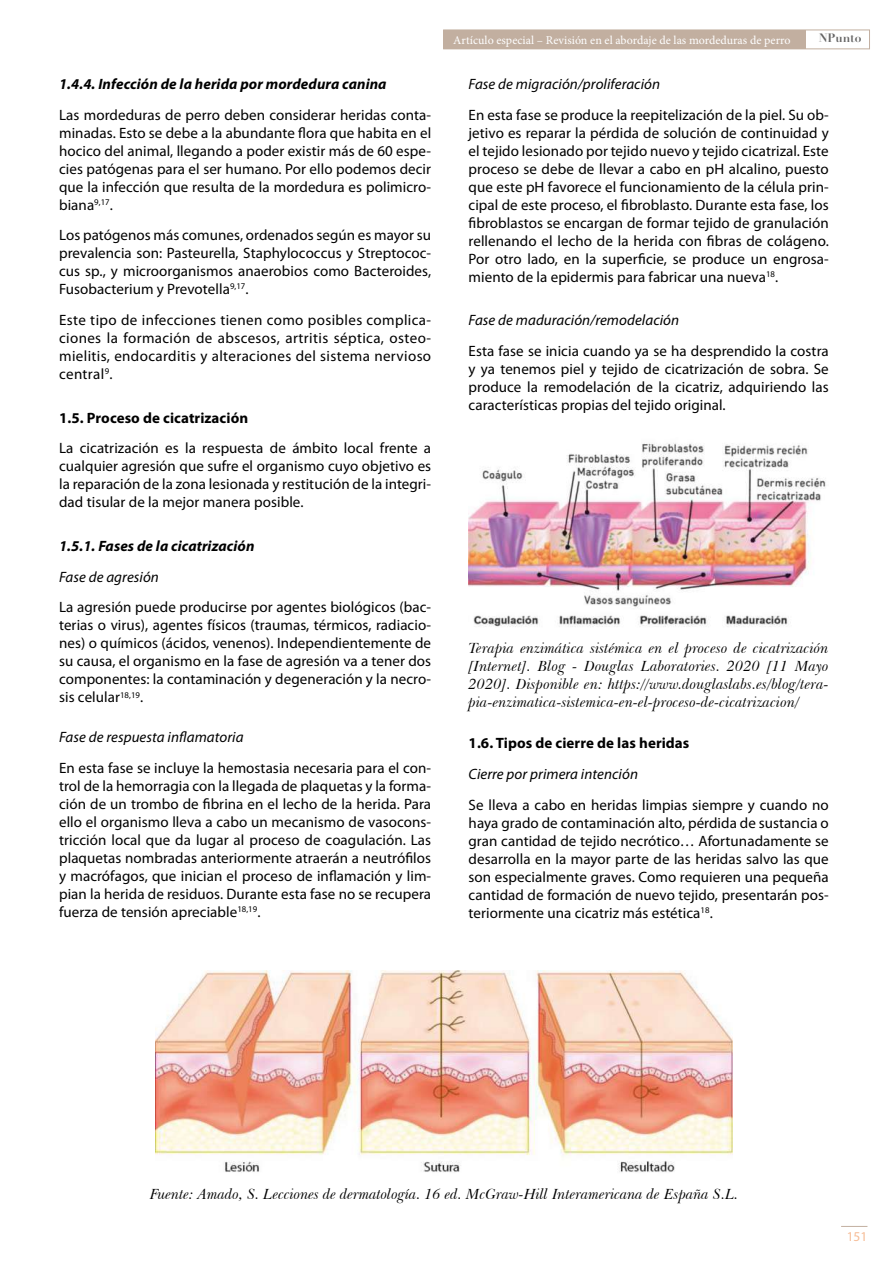
<style>
.page{position:relative;width:893px;height:1263px;background:#fff}
.page>*{position:absolute;margin:0;border:0;box-sizing:border-box;transform-origin:0 0}
.t1{font:15px/18px "Myriad Pro";letter-spacing:.005em;color:#000;text-align:justify}
.t2{font:italic 15px/18px "Baskerville BT";letter-spacing:-.005em;color:#000;text-align:justify}
.t3{font:italic 15px "Myriad Pro";letter-spacing:.005em;color:#000}
.t4{font:italic 700 15px "Myriad Pro";letter-spacing:.005em;color:#000}
.t5{font:700 15px "Myriad Pro";letter-spacing:.005em;color:#000}
.t6{font:13.5px "Myriad Pro";color:#f6bc96}
.t7{font:12px "Minion Pro";color:#fff}
.t8{font:700 12px "Didot LH";color:#646363}
</style>
<div class="page">
<svg style="left:841px;top:1226px;width:26px;height:1px"></svg>
<div style="left:443px;top:30px;width:427px;height:19px;border:1px solid #c2afa0"></div>
<div style="left:443px;top:30px;width:363px;height:19px;background:#c2afa0"></div>
<img style="left:469px;top:443px;width:357px;height:184px">
<img style="left:156px;top:970px;width:576px;height:202px">
<p class="t4" style="left:59px;top:76px;width:329px">1.4.4. Infección de la herida por mordedura canina</p>
<p class="t1" style="left:59px;top:105px;width:374px">Las mordeduras de perro deben considerar heridas conta&shy;minadas. Esto se debe a la abundante flora que habita en el hocico del animal, llegando a poder existir más de 60 espe&shy;cies patógenas para el ser humano. Por ello podemos decir que la infección que resulta de la mordedura es polimicro&shy;biana<sup>9,17</sup>.</p>
<p class="t1" style="left:59px;top:226px;width:374px">Los patógenos más comunes, ordenados según es mayor su prevalencia son: Pasteurella, Staphylococcus y Streptococ&shy;cus sp., y microorganismos anaerobios como Bacteroides, Fusobacterium y Prevotella<sup>9,17</sup>.</p>
<p class="t1" style="left:59px;top:311px;width:374px">Este tipo de infecciones tienen como posibles complica&shy;ciones la formación de abscesos, artritis séptica, osteo&shy;mielitis, endocarditis y alteraciones del sistema nervioso central<sup>9</sup>.</p>
<p class="t5" style="left:59px;top:409px;width:191px">1.5. Proceso de cicatrización</p>
<p class="t1" style="left:59px;top:439px;width:374px">La cicatrización es la respuesta de ámbito local frente a cualquier agresión que sufre el organismo cuyo objetivo es la reparación de la zona lesionada y restitución de la integri&shy;dad tisular de la mejor manera posible.</p>
<p class="t4" style="left:59px;top:538px;width:197px">1.5.1. Fases de la cicatrización</p>
<p class="t3" style="left:59px;top:567px;width:101px">Fase de agresión</p>
<p class="t1" style="left:59px;top:598px;width:374px">La agresión puede producirse por agentes biológicos (bac&shy;terias o virus), agentes físicos (traumas, térmicos, radiacio&shy;nes) o químicos (ácidos, venenos). Independientemente de su causa, el organismo en la fase de agresión va a tener dos componentes: la contaminación y degeneración y la necro&shy;sis celular<sup>18,19</sup>.</p>
<p class="t3" style="left:59px;top:727px;width:186px">Fase de respuesta inflamatoria</p>
<p class="t1" style="left:59px;top:758px;width:374px">En esta fase se incluye la hemostasia necesaria para el con&shy;trol de la hemorragia con la llegada de plaquetas y la forma&shy;ción de un trombo de fibrina en el lecho de la herida. Para ello el organismo lleva a cabo un mecanismo de vasocons&shy;tricción local que da lugar al proceso de coagulación. Las plaquetas nombradas anteriormente atraerán a neutrófilos y macrófagos, que inician el proceso de inflamación y lim&shy;pian la herida de residuos. Durante esta fase no se recupera fuerza de tensión apreciable<sup>18,19</sup>.</p>
<p class="t7" style="left:453px;top:32px;width:339px">Artículo especial – Revisión en el abordaje de las mordeduras de perro</p>
<p class="t8" style="left:819px;top:30px;width:44px">NPunto</p>
<p class="t3" style="left:469px;top:75px;width:193px">Fase de migración/proliferación</p>
<p class="t1" style="left:469px;top:105px;width:362px">En esta fase se produce la reepitelización de la piel. Su ob&shy;jetivo es reparar la pérdida de solución de continuidad y el tejido lesionado por tejido nuevo y tejido cicatrizal. Este proceso se debe de llevar a cabo en pH alcalino, puesto que este pH favorece el funcionamiento de la célula prin&shy;cipal de este proceso, el fibroblasto. Durante esta fase, los fibroblastos se encargan de formar tejido de granulación rellenando el lecho de la herida con fibras de colágeno.<br>Por otro lado, en la superficie, se produce un engrosa&shy;miento de la epidermis para fabricar una nueva<sup>18</sup>.</p>
<p class="t3" style="left:469px;top:311px;width:212px">Fase de maduración/remodelación</p>
<p class="t1" style="left:469px;top:342px;width:362px">Esta fase se inicia cuando ya se ha desprendido la costra y ya tenemos piel y tejido de cicatrización de sobra. Se produce la remodelación de la cicatriz, adquiriendo las características propias del tejido original.</p>
<p class="t2" style="left:469px;top:639px;width:362px">Terapia enzimática sistémica en el proceso de cicatrización [Internet]. Blog - Douglas Laboratories. 2020 [11 Mayo 2020]. Disponible en: https://www.douglaslabs.es/blog/tera&shy;pia-enzimatica-sistemica-en-el-proceso-de-cicatrizacion/</p>
<p class="t5" style="left:469px;top:735px;width:222px">1.6. Tipos de cierre de las heridas</p>
<p class="t3" style="left:469px;top:765px;width:171px">Cierre por primera intención</p>
<p class="t1" style="left:469px;top:795px;width:362px">Se lleva a cabo en heridas limpias siempre y cuando no haya grado de contaminación alto, pérdida de sustancia o gran cantidad de tejido necrótico… Afortunadamente se desarrolla en la mayor parte de las heridas salvo las que son especialmente graves. Como requieren una pequeña cantidad de formación de nuevo tejido, presentarán pos&shy;teriormente una cicatriz más estética<sup>18</sup>.</p>
<p class="t2" style="left:150px;top:1185px;width:590px">Fuente: Amado, S. Lecciones de dermatología. 16 ed. McGraw-Hill Interamericana de España S.L.</p>
<p class="t6" style="left:847px;top:1228px;width:22px">151</p>
</div>
